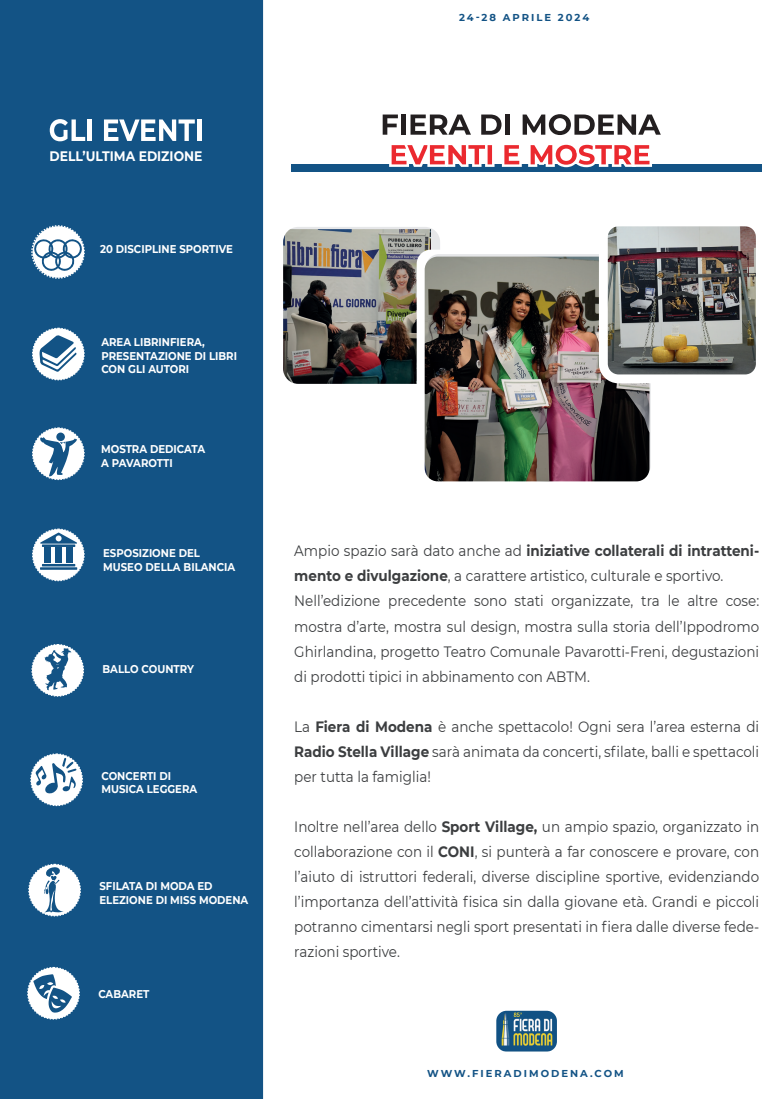
<style>
.page{position:relative;width:780px;height:1099px;background:#fff}
.page>*{position:absolute;margin:0;border:0;box-sizing:border-box;transform-origin:0 0}
.t1{font:15px/25px "Montserrat";color:#3c3e40;text-align:justify;scale:.9 1}
.t2{font:700 13.75px "Montserrat";color:#fff;scale:.9 1}
.t3{font:700 11.25px/13.5px "Montserrat";color:#fff;scale:.9 1}
.t4{font:700 10px "Montserrat";letter-spacing:.2em;color:#135385}
.s1{font-weight:700}
</style>
<div class="page">
<img style="left:283px;top:229px;width:148px;height:155px">
<div style="left:416px;top:250px;width:245px;height:244px;background:#fff;border-radius:14px"></div>
<img style="left:424px;top:256px;width:225px;height:225px">
<img style="left:609px;top:227px;width:145px;height:146px">
<div style="left:599px;top:217px;width:165px;height:166px;border:9px solid #fff;border-radius:15px"></div>
<div style="left:0;top:0;width:263px;height:1098px;background:#135385"></div>
<div style="left:291px;top:165px;width:470px;height:7px;background:#135385"></div>
<div style="left:33px;top:226px;width:51px;height:52px;background:#fff;border-radius:50%"></div>
<div style="left:33px;top:529px;width:51px;height:51px;background:#fff;border-radius:50%"></div>
<div style="left:32px;top:528px;width:53px;height:53px;border:1px dashed #fbfbfc;border-radius:50%"></div>
<div style="left:33px;top:328px;width:51px;height:52px;background:#fff;border-radius:50%"></div>
<div style="left:32px;top:328px;width:53px;height:52px;border:1px dashed #fff;border-radius:50%"></div>
<div style="left:33px;top:428px;width:51px;height:51px;background:#fff;border-radius:50%"></div>
<div style="left:32px;top:427px;width:53px;height:53px;border:1px dashed #fbfbfc;border-radius:50%"></div>
<img style="left:496px;top:1010px;width:61px;height:41px">
<svg style="left:512px;top:1011px;width:11px;height:6px"></svg>
<svg style="left:513px;top:1012px;width:8px;height:4px"></svg>
<div style="left:31px;top:225px;width:54px;height:54px;border:1px dashed #fff;border-radius:50%"></div>
<div style="left:32px;top:644px;width:51px;height:52px;background:#fff;border-radius:50%"></div>
<div style="left:31px;top:644px;width:53px;height:52px;border:1px dashed #fff;border-radius:50%"></div>
<div style="left:31px;top:754px;width:51px;height:51px;background:#fff;border-radius:50%"></div>
<div style="left:30px;top:753px;width:53px;height:53px;border:1px dashed #fff;border-radius:50%"></div>
<svg style="left:50px;top:119px;width:35px;height:22px"></svg>
<hr style="left:88px;top:119px;width:4px;height:22px;background:#fff">
<svg style="left:104px;top:119px;width:91px;height:22px"></svg>
<hr style="left:197px;top:119px;width:4px;height:22px;background:#fff">
<div style="left:29px;top:864px;width:51px;height:51px;background:#fff;border-radius:50%"></div>
<div style="left:28px;top:863px;width:53px;height:53px;border:1px dashed #fff;border-radius:50%"></div>
<div style="left:28px;top:967px;width:51px;height:51px;background:#fff;border-radius:50%"></div>
<div style="left:27px;top:966px;width:53px;height:53px;border:1px dashed #fff;border-radius:50%"></div>
<svg style="left:382px;top:114px;width:16px;height:21px"></svg>
<div style="left:401px;top:114px;width:5px;height:21px;background:#231f20"></div>
<svg style="left:410px;top:114px;width:61px;height:21px"></svg>
<svg style="left:481px;top:114px;width:20px;height:21px"></svg>
<hr style="left:505px;top:114px;width:4px;height:21px;background:#231f20">
<svg style="left:522px;top:114px;width:138px;height:21px"></svg>
<svg style="left:389px;top:145px;width:105px;height:22px"></svg>
<svg style="left:502px;top:145px;width:19px;height:22px"></svg>
<svg style="left:528px;top:144px;width:124px;height:23px"></svg>
<svg style="left:44px;top:867px;width:19px;height:45px"></svg>
<svg style="left:33px;top:974px;width:39px;height:38px"></svg>
<svg style="left:35px;top:757px;width:41px;height:36px"></svg>
<svg style="left:44px;top:648px;width:27px;height:42px"></svg>
<svg style="left:56px;top:432px;width:9px;height:9px"></svg>
<svg style="left:40px;top:437px;width:37px;height:39px"></svg>
<svg style="left:39px;top:335px;width:38px;height:37px"></svg>
<svg style="left:34px;top:238px;width:48px;height:34px"></svg>
<div style="left:67px;top:548px;width:6px;height:15px;background:#135385"></div>
<div style="left:44px;top:548px;width:6px;height:15px;background:#135385"></div>
<div style="left:56px;top:548px;width:6px;height:15px;background:#135385"></div>
<svg style="left:40px;top:564px;width:37px;height:6px"></svg>
<svg style="left:40px;top:532px;width:37px;height:15px"></svg>
<p class="t4" style="left:459px;top:10px;width:132px">24-28 APRILE 2024</p>
<p class="t2" style="left:50px;top:146px;width:171px">DELL’ULTIMA EDIZIONE</p>
<p class="t3" style="left:100px;top:241px;width:149px">20 DISCIPLINE SPORTIVE</p>
<p class="t3" style="left:101px;top:335px;width:152px">AREA LIBRINFIERA,<br>PRESENTAZIONE DI LIBRI<br>CON GLI AUTORI</p>
<p class="t3" style="left:101px;top:442px;width:117px">MOSTRA DEDICATA<br>A PAVAROTTI</p>
<p class="t3" style="left:103px;top:546px;width:148px">ESPOSIZIONE DEL<br>MUSEO DELLA BILANCIA</p>
<p class="t3" style="left:102px;top:662px;width:103px">BALLO COUNTRY</p>
<p class="t3" style="left:101px;top:768px;width:108px">CONCERTI DI<br>MUSICA LEGGERA</p>
<p class="t3" style="left:99px;top:878px;width:167px">SFILATA DI MODA ED<br>ELEZIONE DI MISS MODENA</p>
<p class="t3" style="left:98px;top:987px;width:58px">CABARET</p>
<p class="t1" style="left:294px;top:538px;width:518px;text-align:left">Ampio spazio sarà dato anche ad <span class="s1">iniziative collaterali di intratteni&shy;mento e divulgazione</span>, a carattere artistico, culturale e sportivo.<br>Nell’edizione precedente sono stati organizzate, tra le altre cose: mostra d’arte, mostra sul design, mostra sulla storia dell’Ippodromo Ghirlandina, progetto Teatro Comunale Pavarotti-Freni, degustazioni di prodotti tipici in abbinamento con ABTM.</p>
<p class="t1" style="left:294px;top:713px;width:518px">La <span class="s1">Fiera di Modena</span> è anche spettacolo! Ogni sera l’area esterna di <span class="s1">Radio Stella Village</span> sarà animata da concerti, sfilate, balli e spettacoli per tutta la famiglia!</p>
<p class="t1" style="left:294px;top:813px;width:518px">Inoltre nell’area dello <span class="s1">Sport Village,</span> un ampio spazio, organizzato in collaborazione con il <span class="s1">CONI</span>, si punterà a far conoscere e provare, con l’aiuto di istruttori federali, diverse discipline sportive, evidenziando l’importanza dell’attività fisica sin dalla giovane età. Grandi e piccoli potranno cimentarsi negli sport presentati in fiera dalle diverse fede&shy;razioni sportive.</p>
<p class="t4" style="left:427px;top:1066px;width:198px">WWW.FIERADIMODENA.COM</p>
</div>
